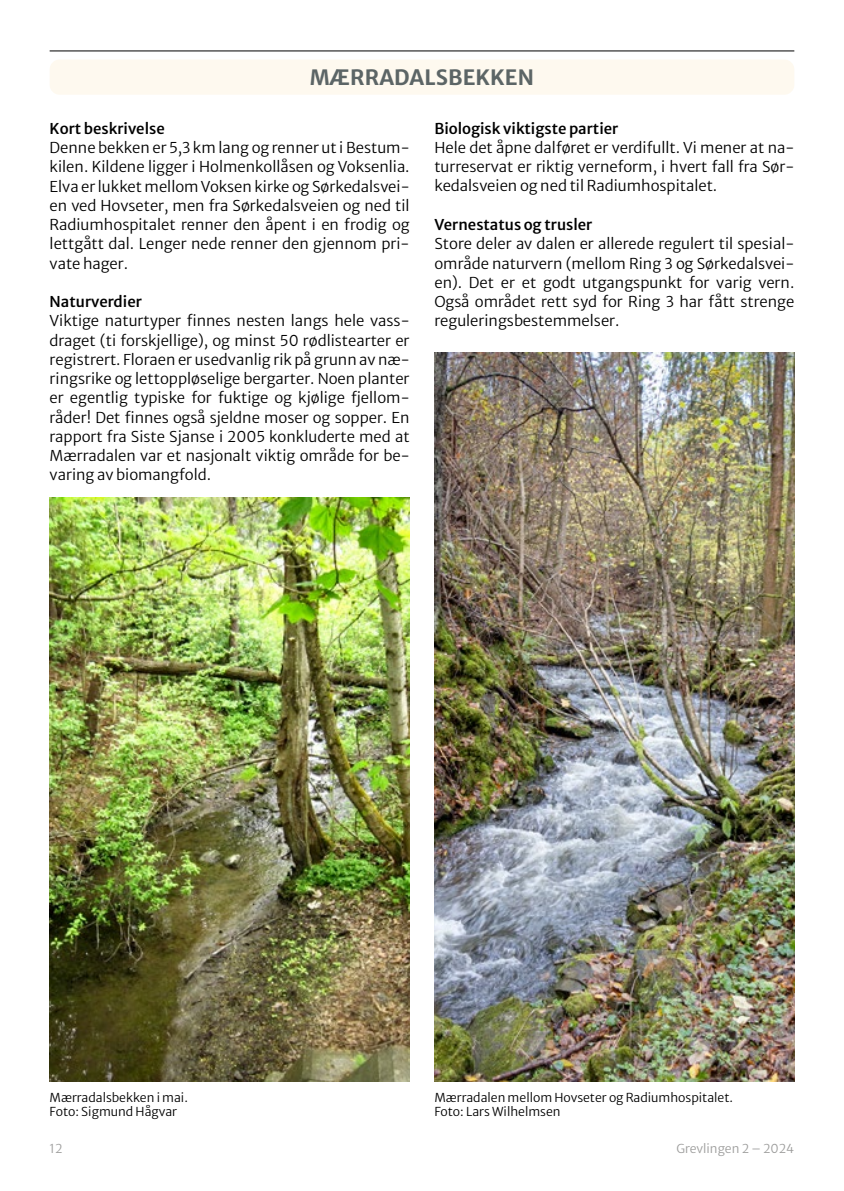
<style>
.page{position:relative;width:844px;height:1191px;background:#fff}
.page>*{position:absolute;margin:0;border:0;box-sizing:border-box;transform-origin:0 0}
.t1{font:700 21px "Merriweather Sans";letter-spacing:.005em;color:#5c6566}
.t2{font:300 14.88px/19.2px "Merriweather Sans";color:#000;text-align:justify}
.t3{font:500 14.88px "Merriweather Sans";color:#000}
.t4{font:300 12.25px/14.7px "Merriweather Sans";color:#000}
.t5{font:300 12.25px "Merriweather Sans";color:#9d9d9c}
</style>
<div class="page">
<hr style="left:50px;top:50px;width:744px;height:1px;background:#000">
<div style="left:50px;top:60px;width:744px;height:35px;background:#fef9ef;border-radius:10px"></div>
<img style="left:50px;top:497px;width:359px;height:584px">
<img style="left:434px;top:352px;width:360px;height:729px">
<h1 class="t1" style="left:310px;top:66px;width:225px">MÆRRADALSBEKKEN</h1>
<p class="t3" style="left:50px;top:119px;width:117px">Kort beskrivelse</p>
<p class="t2" style="left:50px;top:138px;width:361px">Denne bekken er 5,3 km lang og renner ut i Bestum&shy;kilen. Kildene ligger i Holmenkollåsen og Voksenlia.<br>Elva er lukket mellom Voksen kirke og Sørkedalsvei&shy;en ved Hovseter, men fra Sørkedalsveien og ned til Radiumhospitalet renner den åpent i en frodig og lettgått dal. Lenger nede renner den gjennom pri&shy;vate hager.</p>
<p class="t3" style="left:50px;top:293px;width:94px">Naturverdier</p>
<p class="t2" style="left:50px;top:309px;width:361px">Viktige naturtyper finnes nesten langs hele vass&shy;draget (ti forskjellige), og minst 50 rødlistearter er registrert. Floraen er usedvanlig rik på grunn av næ&shy;ringsrike og lettoppløselige bergarter. Noen planter er egentlig typiske for fuktige og kjølige fjellom&shy;råder! Det finnes også sjeldne moser og sopper. En rapport fra Siste Sjanse i 2005 konkluderte med at Mærradalen var et nasjonalt viktig område for be&shy;varing av biomangfold.</p>
<p class="t3" style="left:434px;top:119px;width:185px">Biologisk viktigste partier</p>
<p class="t2" style="left:434px;top:138px;width:361px">Hele det åpne dalføret er verdifullt. Vi mener at na&shy;turreservat er riktig verneform, i hvert fall fra Sør&shy;kedalsveien og ned til Radiumhospitalet.</p>
<p class="t3" style="left:434px;top:216px;width:159px">Vernestatus og trusler</p>
<p class="t2" style="left:434px;top:234px;width:361px">Store deler av dalen er allerede regulert til spesial&shy;område naturvern (mellom Ring 3 og Sørkedalsvei&shy;en). Det er et godt utgangspunkt for varig vern.<br>Også området rett syd for Ring 3 har fått strenge reguleringsbestemmelser.</p>
<p class="t4" style="left:50px;top:1089px;width:140px">Mærradalsbekken i mai.<br>Foto: Sigmund Hågvar</p>
<p class="t4" style="left:434px;top:1089px;width:300px">Mærradalen mellom Hovseter og Radiumhospitalet.<br>Foto: Lars Wilhelmsen</p>
<p class="t5" style="left:50px;top:1141px;width:14px">12</p>
<p class="t5" style="left:676px;top:1143px;width:119px">Grevlingen 2 – 2024</p>
</div>
